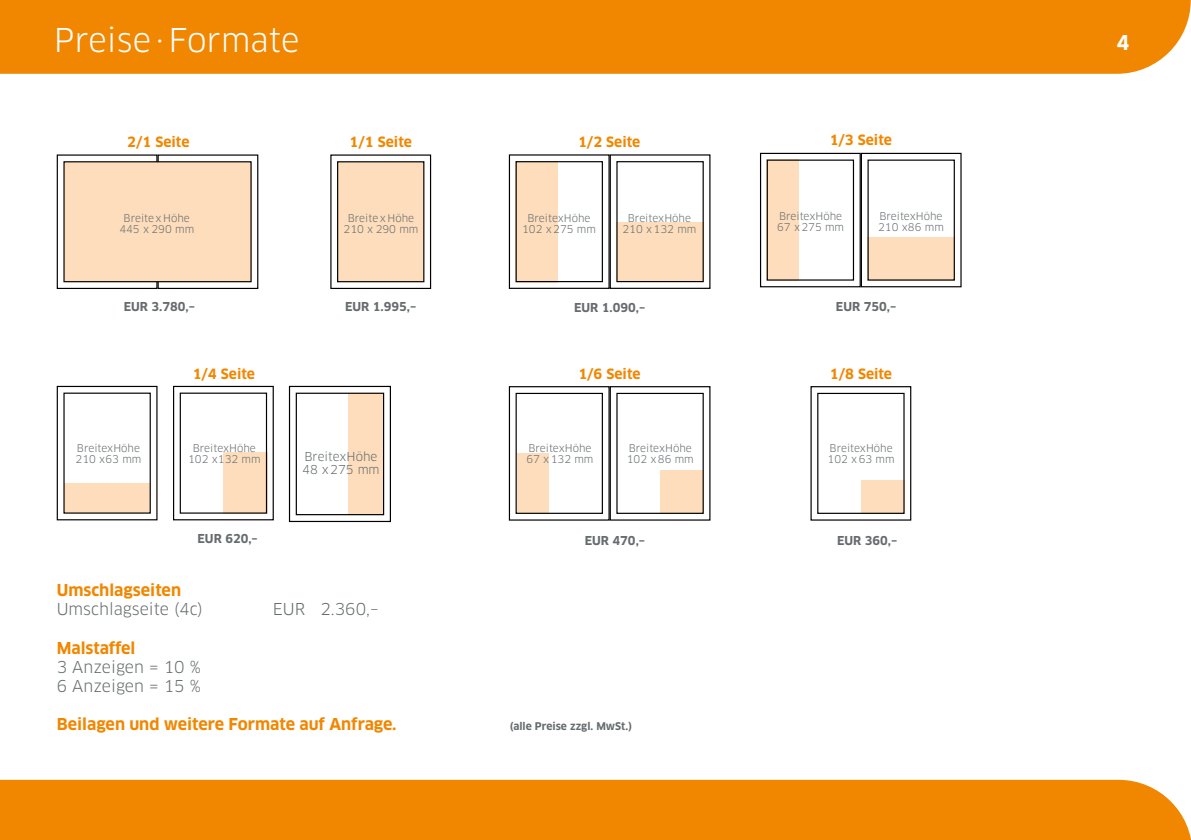
<style>
.page{position:relative;width:1191px;height:840px;background:#fff}
.page>*{position:absolute;margin:0;border:0;box-sizing:border-box;transform-origin:0 0}
.t1{font:32px "Clan OT";letter-spacing:.005em;color:#fff}
.t2{font:700 20px "Clan OT";color:#fff}
.t3{font:700 16px "Clan OT";color:#f18700}
.t4{font:16px/19.2px "Clan OT";color:#666c6e}
.t5{font:700 13.8px "Clan OT";color:#f18700}
.t6{font:700 12px "Clan OT";color:#666c6e}
.t7{font:12px/12.8px "Clan OT";color:#666c6e}
.t8{font:10.4px/11px "Clan OT";color:#666c6e}
.t9{font:700 10.4px "Clan OT";color:#666c6e}
</style>
<div class="page">
<div style="left:0;top:0;width:1190px;height:74px;background:#f18700"></div>
<div style="left:0;top:779px;width:1191px;height:60px;background:#f18700"></div>
<div style="left:57px;top:154px;width:100px;height:135px;border:1px solid #000"></div>
<div style="left:157px;top:154px;width:101px;height:135px;border:1px solid #000"></div>
<div style="left:64px;top:162px;width:187px;height:119px;background:#fdddbb"></div>
<div style="left:63px;top:161px;width:189px;height:121px;border:1px solid #000"></div>
<div style="left:330px;top:154px;width:101px;height:135px;border:1px solid #000"></div>
<div style="left:338px;top:162px;width:86px;height:119px;background:#fdddbb"></div>
<div style="left:337px;top:161px;width:87px;height:121px;border:1px solid #000"></div>
<div style="left:760px;top:153px;width:100px;height:134px;border:1px solid #000"></div>
<div style="left:860px;top:153px;width:101px;height:134px;border:1px solid #000"></div>
<div style="left:766px;top:159px;width:33px;height:121px;background:#fdddbb"></div>
<div style="left:867px;top:236px;width:88px;height:44px;background:#fdddbb"></div>
<div style="left:766px;top:159px;width:88px;height:121px;border:1px solid #000"></div>
<div style="left:867px;top:159px;width:88px;height:121px;border:1px solid #000"></div>
<div style="left:509px;top:154px;width:100px;height:135px;border:1px solid #000"></div>
<div style="left:609px;top:154px;width:101px;height:135px;border:1px solid #000"></div>
<div style="left:515px;top:161px;width:43px;height:121px;background:#fdddbb"></div>
<div style="left:616px;top:222px;width:88px;height:60px;background:#fdddbb"></div>
<div style="left:515px;top:161px;width:88px;height:121px;border:1px solid #000"></div>
<div style="left:616px;top:161px;width:88px;height:121px;border:1px solid #000"></div>
<div style="left:509px;top:386px;width:100px;height:134px;border:1px solid #000"></div>
<div style="left:609px;top:386px;width:101px;height:134px;border:1px solid #000"></div>
<div style="left:516px;top:453px;width:32px;height:59px;background:#fdddbb"></div>
<div style="left:660px;top:470px;width:44px;height:43px;background:#fdddbb"></div>
<div style="left:515px;top:392px;width:88px;height:121px;border:1px solid #000"></div>
<div style="left:616px;top:392px;width:88px;height:121px;border:1px solid #000"></div>
<div style="left:810px;top:386px;width:101px;height:134px;border:1px solid #000"></div>
<div style="left:860px;top:480px;width:44px;height:33px;background:#fdddbb"></div>
<div style="left:817px;top:392px;width:87px;height:121px;border:1px solid #000"></div>
<div style="left:57px;top:385px;width:100px;height:135px;border:1px solid #000"></div>
<div style="left:173px;top:385px;width:101px;height:135px;border:1px solid #000"></div>
<div style="left:64px;top:483px;width:86px;height:29px;background:#fdddbb"></div>
<div style="left:223px;top:452px;width:44px;height:61px;background:#fdddbb"></div>
<div style="left:63px;top:392px;width:88px;height:121px;border:1px solid #000"></div>
<div style="left:180px;top:392px;width:87px;height:121px;border:1px solid #000"></div>
<div style="left:289px;top:385px;width:102px;height:136px;border:1px solid #000"></div>
<div style="left:348px;top:393px;width:36px;height:122px;background:#fdddbb"></div>
<div style="left:296px;top:392px;width:88px;height:123px;border:1px solid #000"></div>
<h1 class="t1" style="left:54px;top:21px;width:247px">Preise·Formate</h1>
<h2 class="t2" style="left:1116px;top:31px;width:14px">4</h2>
<h3 class="t5" style="left:127px;top:134px;width:64px">2/1 Seite</h3>
<h3 class="t5" style="left:349px;top:134px;width:64px">1/1 Seite</h3>
<h3 class="t5" style="left:578px;top:134px;width:64px">1/2 Seite</h3>
<h3 class="t5" style="left:829px;top:132px;width:64px">1/3 Seite</h3>
<p class="t8" style="left:119px;top:212px;width:76px;text-align:center">BreitexHöhe<br>445 x 290 mm</p>
<p class="t8" style="left:343px;top:212px;width:76px;text-align:center">BreitexHöhe<br>210 x 290 mm</p>
<p class="t8" style="left:522px;top:212px;width:75px;text-align:center">BreitexHöhe<br>102 x275 mm</p>
<p class="t8" style="left:622px;top:212px;width:75px;text-align:center">BreitexHöhe<br>210 x132 mm</p>
<p class="t8" style="left:777px;top:211px;width:68px">BreitexHöhe<br>67 x275 mm</p>
<p class="t8" style="left:878px;top:211px;width:67px">BreitexHöhe<br>210 x86 mm</p>
<p class="t6" style="left:124px;top:299px;width:73px">EUR 3.780,–</p>
<p class="t6" style="left:345px;top:299px;width:73px">EUR 1.995,–</p>
<p class="t6" style="left:574px;top:301px;width:73px">EUR 1.090,–</p>
<p class="t6" style="left:836px;top:299px;width:62px">EUR 750,–</p>
<h3 class="t5" style="left:193px;top:365px;width:64px">1/4 Seite</h3>
<h3 class="t5" style="left:578px;top:365px;width:64px">1/6 Seite</h3>
<h3 class="t5" style="left:830px;top:365px;width:64px">1/8 Seite</h3>
<p class="t8" style="left:76px;top:442px;width:67px">BreitexHöhe<br>210 x63 mm</p>
<p class="t8" style="left:188px;top:442px;width:74px;text-align:center">BreitexHöhe<br>102 x132 mm</p>
<p class="t7" style="left:302px;top:450px;width:79px">BreitexHöhe<br>48 x275 mm</p>
<p class="t8" style="left:526px;top:442px;width:68px">BreitexHöhe<br>67 x132 mm</p>
<p class="t8" style="left:627px;top:442px;width:68px">BreitexHöhe<br>102 x86 mm</p>
<p class="t8" style="left:827px;top:442px;width:68px">BreitexHöhe<br>102 x63 mm</p>
<p class="t6" style="left:197px;top:531px;width:62px">EUR 620,–</p>
<p class="t6" style="left:585px;top:533px;width:62px">EUR 470,–</p>
<p class="t6" style="left:837px;top:533px;width:62px">EUR 360,–</p>
<h3 class="t3" style="left:57px;top:580px;width:126px">Umschlagseiten</h3>
<h3 class="t4" style="left:57px;top:599px;width:148px">Umschlagseite (4c)</h3>
<h3 class="t4" style="left:273px;top:599px;width:107px">EUR 2.360,–</h3>
<h3 class="t3" style="left:57px;top:638px;width:80px">Malstaffel</h3>
<h3 class="t4" style="left:57px;top:657px;width:146px">3 Anzeigen = 10 %<br>6 Anzeigen = 15 %</h3>
<h3 class="t3" style="left:57px;top:714px;width:341px">Beilagen und weitere Formate auf Anfrage.</h3>
<p class="t9" style="left:510px;top:720px;width:124px">(alle Preise zzgl. MwSt.)</p>
</div>
